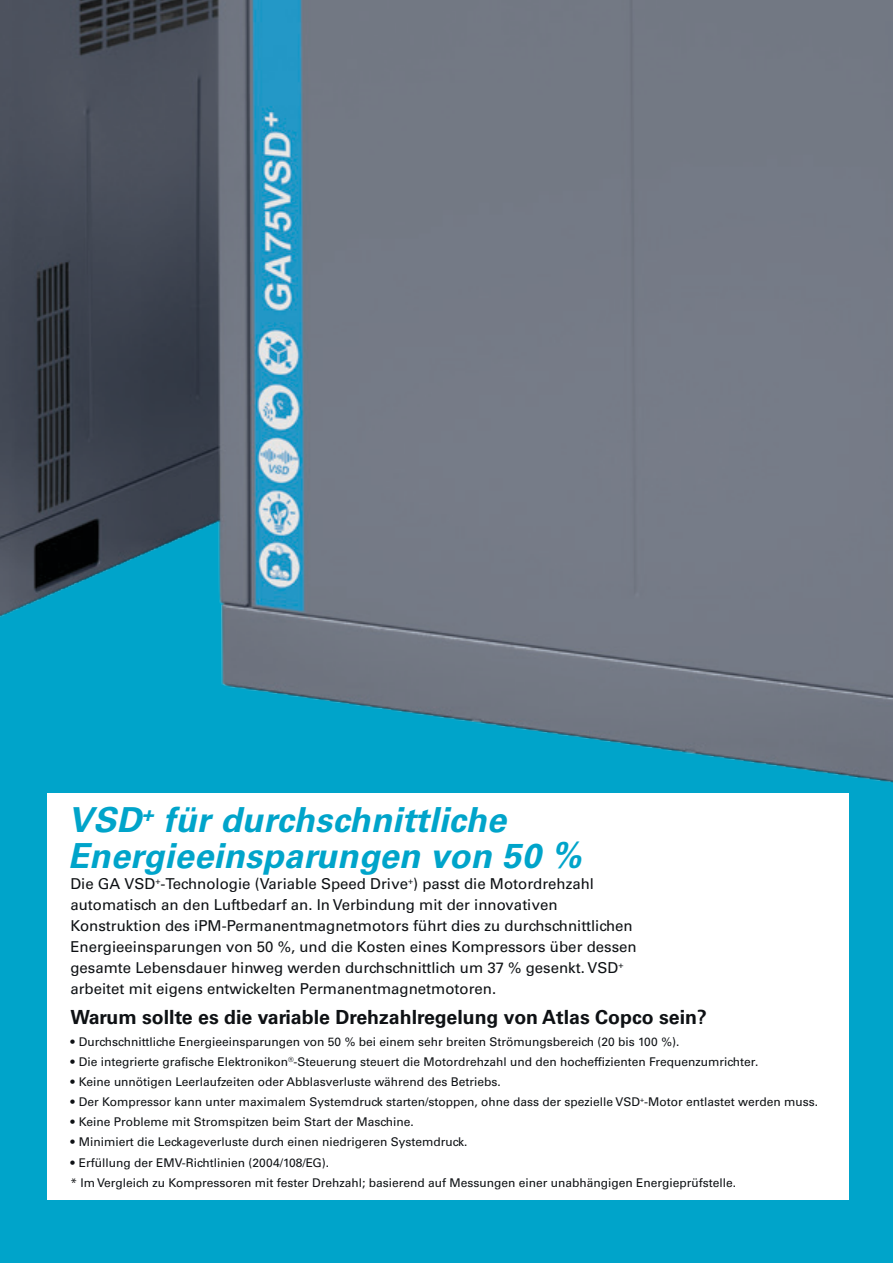
<style>
.page{position:relative;width:893px;height:1263px;background:#00a4ca}
.page>*{position:absolute;margin:0;border:0;box-sizing:border-box;transform-origin:0 0}
.t1{font:italic 700 34.5px/36px "Univers LT Std";letter-spacing:.01em;color:#00a4ca}
.t2{font:700 19.5px "Univers LT Std";color:#0e1114}
.t3{font:15px/21px "Univers LT Std";color:#0e1114}
.t4{font:12px/20.1px "Univers LT Std";color:#0e1114}
</style>
<div class="page">
<img style="left:0;top:0;width:893px;height:976px">
<div style="left:47px;top:793px;width:801px;height:406px;background:#fff"></div>
<h1 class="t1" style="left:68px;top:802px;width:515px">VSD<sup>+</sup> für durchschnittliche<br>Energieeinsparungen von 50 %</h1>
<p class="t3" style="left:70px;top:874px;width:568px">Die GA VSD<sup>+</sup>-Technologie (Variable Speed Drive<sup>+</sup>) passt die Motordrehzahl automatisch an den Luftbedarf an. In Verbindung mit der innovativen Konstruktion des iPM-Permanentmagnetmotors führt dies zu durchschnittlichen Energieeinsparungen von 50 %, und die Kosten eines Kompressors über dessen gesamte Lebensdauer hinweg werden durchschnittlich um 37 % gesenkt. VSD<sup>+ </sup>arbeitet mit eigens entwickelten Permanentmagnetmotoren.</p>
<h2 class="t2" style="left:70px;top:1005px;width:638px">Warum sollte es die variable Drehzahlregelung von Atlas Copco sein?</h2>
<p class="t4" style="left:70px;top:1031px;width:610px">• Durchschnittliche Energieeinsparungen von 50 % bei einem sehr breiten Strömungsbereich (20 bis 100 %).</p>
<p class="t4" style="left:70px;top:1052px;width:689px">• Die integrierte grafische Elektronikon<sup>®</sup>-Steuerung steuert die Motordrehzahl und den hocheffizienten Frequenzumrichter.</p>
<p class="t4" style="left:70px;top:1072px;width:432px">• Keine unnötigen Leerlaufzeiten oder Abblasverluste während des Betriebs.</p>
<p class="t4" style="left:70px;top:1092px;width:749px">• Der Kompressor kann unter maximalem Systemdruck starten/stoppen, ohne dass der spezielle VSD<sup>+</sup>-Motor entlastet werden muss.</p>
<p class="t4" style="left:70px;top:1112px;width:345px">• Keine Probleme mit Stromspitzen beim Start der Maschine.</p>
<p class="t4" style="left:70px;top:1132px;width:399px">• Minimiert die Leckageverluste durch einen niedrigeren Systemdruck.</p>
<p class="t4" style="left:70px;top:1152px;width:667px">• Erfüllung der EMV-Richtlinien (2004/108/EG).<br>* Im Vergleich zu Kompressoren mit fester Drehzahl; basierend auf Messungen einer unabhängigen Energieprüfstelle.</p>
</div>
